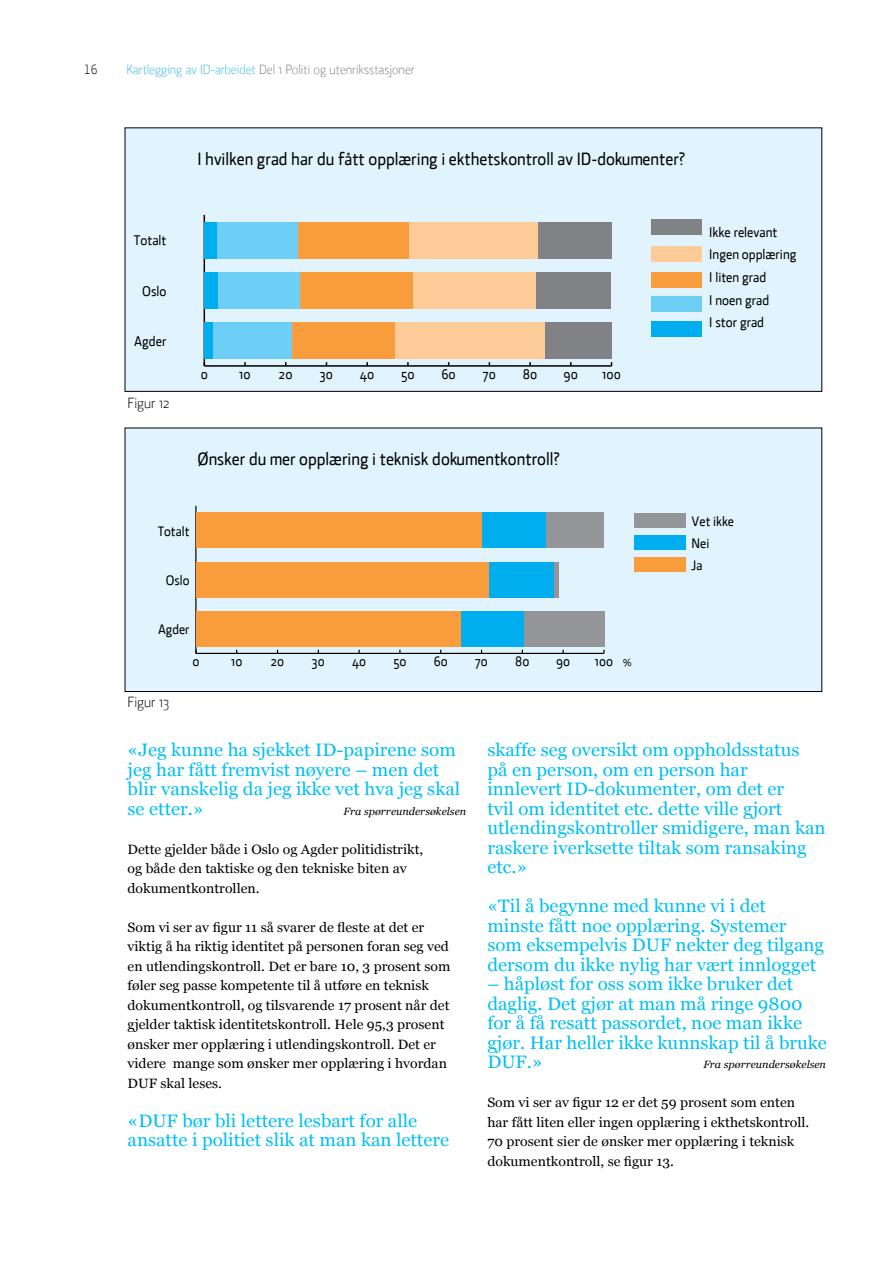
<style>
.page{position:relative;width:893px;height:1263px;background:#fff}
.page>*{position:absolute;margin:0;border:0;box-sizing:border-box;transform-origin:0 0}
.t1{font:18px/19.5px "Georgia";color:#00c0f3;scale:1.04 1}
.t2{font:500 18px "Section";color:#000}
.t3{font:300 15px "Section";color:#000}
.t4{font:500 14.1px/22.6px "Section";color:#000}
.t5{font:500 13.8px/22.2px "Section";color:#000}
.t6{font:13.5px/19.5px "Georgia";color:#000;scale:1.04 1}
.t7{font:300 13.5px "Section";color:#808285}
.t8{font:13.5px "Section Light Caps";color:#000}
.t9{font:italic 10.5px "Georgia";color:#000;scale:1.04 1}
.s1{color:#41bce7}
</style>
<div class="page">
<div style="left:125px;top:128px;width:697px;height:263px;background:#e1f4fd"></div>
<div style="left:125px;top:128px;width:697px;height:264px;border:1px solid #000"></div>
<hr style="left:204px;top:365px;width:407px;height:2px;background:#000">
<hr style="left:204px;top:215px;width:1px;height:151px;background:#000">
<div style="left:651px;top:219px;width:50px;height:15px;background:#808285"></div>
<div style="left:538px;top:222px;width:73px;height:36px;background:#808285"></div>
<div style="left:535px;top:272px;width:76px;height:37px;background:#808285"></div>
<div style="left:545px;top:323px;width:66px;height:36px;background:#808285"></div>
<div style="left:651px;top:246px;width:51px;height:15px;background:#fdcb97"></div>
<div style="left:408px;top:222px;width:130px;height:36px;background:#fdcb97"></div>
<div style="left:413px;top:272px;width:122px;height:37px;background:#fdcb97"></div>
<div style="left:394px;top:323px;width:151px;height:36px;background:#fdcb97"></div>
<div style="left:651px;top:272px;width:51px;height:15px;background:#f99d3c"></div>
<div style="left:298px;top:222px;width:110px;height:36px;background:#f99d3c"></div>
<div style="left:300px;top:272px;width:113px;height:37px;background:#f99d3c"></div>
<div style="left:292px;top:323px;width:102px;height:36px;background:#f99d3c"></div>
<div style="left:651px;top:297px;width:51px;height:15px;background:#6dcff6"></div>
<div style="left:217px;top:222px;width:81px;height:36px;background:#6dcff6"></div>
<div style="left:218px;top:272px;width:82px;height:37px;background:#6dcff6"></div>
<div style="left:213px;top:323px;width:79px;height:36px;background:#6dcff6"></div>
<div style="left:651px;top:321px;width:51px;height:15px;background:#00aeef"></div>
<div style="left:204px;top:222px;width:13px;height:36px;background:#00aeef"></div>
<div style="left:204px;top:272px;width:14px;height:37px;background:#00aeef"></div>
<div style="left:204px;top:323px;width:9px;height:36px;background:#00aeef"></div>
<div style="left:125px;top:428px;width:697px;height:263px;background:#e1f4fd"></div>
<div style="left:125px;top:428px;width:697px;height:264px;border:1px solid #000"></div>
<hr style="left:196px;top:653px;width:408px;height:1px;background:#000">
<hr style="left:195px;top:506px;width:2px;height:147px;background:#000">
<div style="left:634px;top:513px;width:51px;height:15px;background:#939598"></div>
<div style="left:546px;top:513px;width:58px;height:35px;background:#939598"></div>
<div style="left:554px;top:562px;width:5px;height:35px;background:#939598"></div>
<div style="left:524px;top:611px;width:80px;height:35px;background:#939598"></div>
<div style="left:634px;top:535px;width:51px;height:15px;background:#00aeef"></div>
<div style="left:482px;top:513px;width:64px;height:35px;background:#00aeef"></div>
<div style="left:488px;top:562px;width:66px;height:35px;background:#00aeef"></div>
<div style="left:460px;top:611px;width:64px;height:35px;background:#00aeef"></div>
<div style="left:634px;top:558px;width:51px;height:14px;background:#f99d3c"></div>
<div style="left:196px;top:513px;width:286px;height:35px;background:#f99d3c"></div>
<div style="left:196px;top:562px;width:292px;height:35px;background:#f99d3c"></div>
<div style="left:196px;top:611px;width:264px;height:35px;background:#f99d3c"></div>
<p class="t8" style="left:84px;top:61px;width:15px">16</p>
<p class="t7" style="left:126px;top:61px;width:290px"><span class="s1">Kartlegging av ID-arbeidet</span> Del 1 Politi og utenriksstasjoner</p>
<p class="t2" style="left:197px;top:149px;width:489px">I hvilken grad har du fått opplæring i ekthetskontroll av ID-dokumenter?</p>
<p class="t4" style="left:134px;top:229px;width:34px">Totalt</p>
<p class="t4" style="left:142px;top:280px;width:26px">Oslo</p>
<p class="t4" style="left:134px;top:330px;width:34px">Agder</p>
<p class="t3" style="left:128px;top:394px;width:44px">Figur 12</p>
<p class="t4" style="left:201px;top:363px;width:9px">0</p>
<p class="t4" style="left:239px;top:363px;width:13px">10</p>
<p class="t4" style="left:279px;top:363px;width:15px">20</p>
<p class="t4" style="left:320px;top:363px;width:15px">30</p>
<p class="t4" style="left:360px;top:363px;width:16px">40</p>
<p class="t4" style="left:401px;top:363px;width:15px">50</p>
<p class="t4" style="left:441px;top:363px;width:16px">60</p>
<p class="t4" style="left:483px;top:363px;width:15px">70</p>
<p class="t4" style="left:523px;top:363px;width:16px">80</p>
<p class="t4" style="left:564px;top:363px;width:16px">90</p>
<p class="t4" style="left:602px;top:363px;width:20px">100</p>
<p class="t2" style="left:197px;top:449px;width:364px">Ønsker du mer opplæring i teknisk dokumentkontroll?</p>
<p class="t5" style="left:158px;top:520px;width:33px">Totalt</p>
<p class="t5" style="left:166px;top:569px;width:25px">Oslo</p>
<p class="t5" style="left:158px;top:618px;width:33px">Agder</p>
<p class="t4" style="left:709px;top:221px;width:89px">Ikke relevant<br>Ingen opplæring<br>I liten grad<br>I noen grad<br>I stor grad</p>
<p class="t5" style="left:692px;top:510px;width:44px">Vet ikke<br>Nei<br>Ja</p>
<p class="t3" style="left:128px;top:694px;width:43px">Figur 13</p>
<p class="t5" style="left:192px;top:650px;width:9px">0</p>
<p class="t5" style="left:231px;top:650px;width:13px">10</p>
<p class="t5" style="left:271px;top:650px;width:15px">20</p>
<p class="t5" style="left:312px;top:650px;width:14px">30</p>
<p class="t5" style="left:352px;top:650px;width:16px">40</p>
<p class="t5" style="left:393px;top:650px;width:15px">50</p>
<p class="t5" style="left:434px;top:650px;width:16px">60</p>
<p class="t5" style="left:475px;top:650px;width:14px">70</p>
<p class="t5" style="left:515px;top:650px;width:16px">80</p>
<p class="t5" style="left:556px;top:650px;width:16px">90</p>
<p class="t5" style="left:595px;top:650px;width:39px">100 %</p>
<p class="t1" style="left:128px;top:740px;width:321px">«Jeg kunne ha sjekket ID-papirene som jeg har fått fremvist nøyere – men det blir vanskelig da jeg ikke vet hva jeg skal se etter.»</p>
<p class="t9" style="left:344px;top:804px;width:119px">Fra spørreundersøkelsen</p>
<p class="t6" style="left:128px;top:839px;width:286px">Dette gjelder både i Oslo og Agder politidistrikt, og både den taktiske og den tekniske biten av dokumentkontrollen.</p>
<p class="t6" style="left:128px;top:917px;width:312px">Som vi ser av figur 11 så svarer de fleste at det er viktig å ha riktig identitet på personen foran seg ved en utlendingskontroll. Det er bare 10, 3 prosent som føler seg passe kompetente til å utføre en teknisk dokumentkontroll, og tilsvarende 17 prosent når det gjelder taktisk identitetskontroll. Hele 95,3 prosent ønsker mer opplæring i utlendingskontroll. Det er videre mange som ønsker mer opplæring i hvordan DUF skal leses.</p>
<p class="t1" style="left:128px;top:1111px;width:311px">«DUF bør bli lettere lesbart for alle ansatte i politiet slik at man kan lettere</p>
<p class="t1" style="left:487px;top:740px;width:327px">skaffe seg oversikt om oppholdsstatus<br>på en person, om en person har innlevert ID-dokumenter, om det er<br>tvil om identitet etc. dette ville gjort utlendingskontroller smidigere, man kan raskere iverksette tiltak som ransaking etc.»</p>
<p class="t1" style="left:487px;top:896px;width:325px">«Til å begynne med kunne vi i det minste fått noe opplæring. Systemer som eksempelvis DUF nekter deg tilgang dersom du ikke nylig har vært innlogget</p>
<p class="t1" style="left:487px;top:974px;width:328px">– håpløst for oss som ikke bruker det daglig. Det gjør at man må ringe 9800 for å få resatt passordet, noe man ikke gjør. Har heller ikke kunnskap til å bruke<br>DUF.»</p>
<p class="t9" style="left:703px;top:1058px;width:119px">Fra spørreundersøkelsen</p>
<p class="t6" style="left:487px;top:1093px;width:311px">Som vi ser av figur 12 er det 59 prosent som enten har fått liten eller ingen opplæring i ekthetskontroll.<br>70 prosent sier de ønsker mer opplæring i teknisk dokumentkontroll, se figur 13.</p>
</div>
